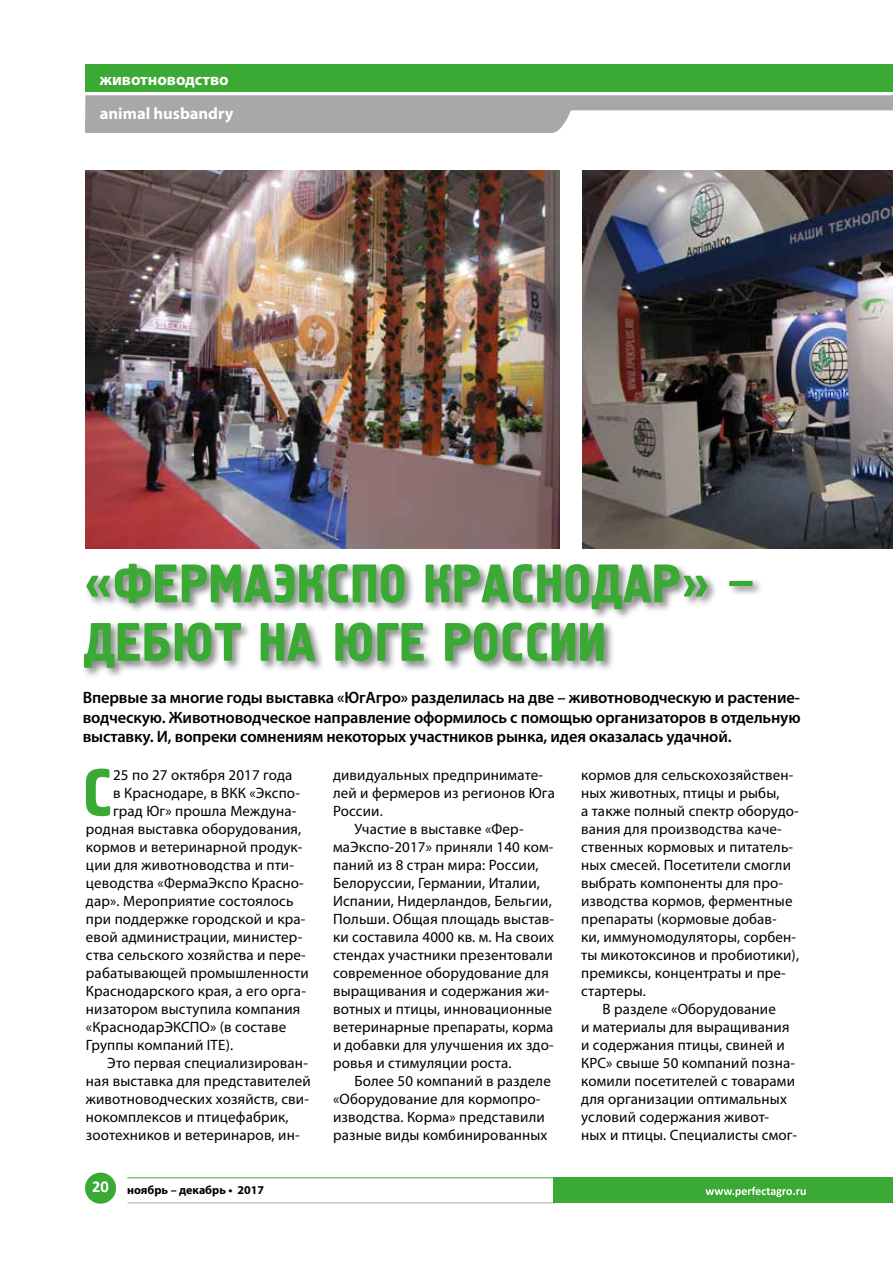
<style>
.page{position:relative;width:893px;height:1263px;background:#fff}
.page>*{position:absolute;margin:0;border:0;box-sizing:border-box;transform-origin:0 0}
.t1{font:66.45px "Hermes";color:#3aaa35}
.t2{font:54px/58.5px "Hermes";letter-spacing:.01em;color:#3aaa35}
.t3{font:600 16.5px/19.5px "Myriad Pro";letter-spacing:-.01em;color:#000;text-align:justify}
.t4{font:700 16.5px "Myriad Pro";color:#fff}
.t5{font:15px "Myriad Pro";letter-spacing:.01em;color:#000}
.t6{font:700 12px "Myriad Pro";color:#000}
.s1{font-family:"Calibri";font-size:16.5px;color:#fff}
</style>
<div class="page">
<hr style="left:128px;top:1202px;width:427px;height:1px;background:#a8a8a7">
<svg style="left:85px;top:95px;width:808px;height:38px"></svg>
<hr style="left:890px;top:95px;width:3px;height:15px;background:#a8a8a7">
<div style="left:553px;top:1177px;width:340px;height:26px;background:#3aaa35"></div>
<div style="left:85px;top:1172px;width:31px;height:32px;background:#3aaa35;border-radius:50%"></div>
<div style="left:85px;top:65px;width:808px;height:27px;background:#3aaa35"></div>
<hr style="left:127px;top:1177px;width:429px;height:1px;background:#3aaa35">
<svg style="left:706px;top:1187px;width:100px;height:10px"></svg>
<div style="left:81px;top:561px;width:683px;height:118px;background:#000;opacity:.5"></div>
<img style="left:85px;top:170px;width:475px;height:379px">
<img style="left:583px;top:171px;width:310px;height:378px">
<p class="t4" style="left:100px;top:68px;width:130px">животноводство</p>
<p class="t4" style="left:100px;top:102px;width:135px">animal husbandry</p>
<h2 class="t2" style="left:84px;top:556px;width:672px">«ФЕРМАЭКСПО КРАСНОДАР» –<br>ДЕБЮТ НА ЮГЕ РОССИИ</h2>
<p class="t3" style="left:83px;top:688px;width:719px">Впервые за многие годы выставка «ЮгАгро» разделилась на две – животноводческую и растение&shy;водческую. Животноводческое направление оформилось с помощью организаторов в отдельную выставку. И, вопреки сомнениям некоторых участников рынка, идея оказалась удачной.</p>
<p class="t5" style="left:333px;top:765px;width:211px">дивидуальных предпринимате-</p>
<p class="t5" style="left:333px;top:783px;width:223px">лей и фермеров из регионов Юга</p>
<p class="t5" style="left:333px;top:801px;width:51px">России.</p>
<p class="t5" style="left:354px;top:819px;width:171px">Участие в выставке «Фер-</p>
<p class="t5" style="left:333px;top:837px;width:222px">маЭкспо-2017» приняли 140 ком-</p>
<p class="t5" style="left:333px;top:855px;width:207px">паний из 8 стран мира: России,</p>
<p class="t5" style="left:333px;top:873px;width:208px">Белоруссии, Германии, Италии,</p>
<p class="t5" style="left:333px;top:891px;width:220px">Испании, Нидерландов, Бельгии,</p>
<p class="t5" style="left:333px;top:909px;width:223px">Польши. Общая площадь выстав-</p>
<p class="t5" style="left:333px;top:927px;width:223px">ки составила 4000 кв. м. На своих</p>
<p class="t5" style="left:333px;top:945px;width:221px">стендах участники презентовали</p>
<p class="t5" style="left:333px;top:963px;width:217px">современное оборудование для</p>
<p class="t5" style="left:333px;top:981px;width:218px">выращивания и содержания жи-</p>
<p class="t5" style="left:333px;top:999px;width:220px">вотных и птицы, инновационные</p>
<p class="t5" style="left:333px;top:1017px;width:222px">ветеринарные препараты, корма</p>
<p class="t5" style="left:333px;top:1035px;width:222px">и добавки для улучшения их здо-</p>
<p class="t5" style="left:333px;top:1053px;width:180px">ровья и стимуляции роста.</p>
<p class="t5" style="left:354px;top:1071px;width:198px">Более 50 компаний в разделе</p>
<p class="t5" style="left:333px;top:1089px;width:209px">«Оборудование для кормопро-</p>
<p class="t5" style="left:333px;top:1107px;width:213px">изводства. Корма» представили</p>
<p class="t5" style="left:333px;top:1125px;width:216px">разные виды комбинированных</p>
<h1 class="t1" style="left:83px;top:755px;width:31px">С</h1>
<p class="t5" style="left:113px;top:765px;width:181px">25 по 27 октября 2017 года</p>
<p class="t5" style="left:581px;top:765px;width:214px">кормов для сельскохозяйствен-</p>
<p class="t5" style="left:581px;top:783px;width:200px">ных животных, птицы и рыбы,</p>
<p class="t5" style="left:581px;top:801px;width:219px">а также полный спектр оборудо-</p>
<p class="t5" style="left:581px;top:819px;width:202px">вания для производства каче-</p>
<p class="t5" style="left:581px;top:837px;width:214px">ственных кормовых и питатель-</p>
<p class="t5" style="left:581px;top:855px;width:211px">ных смесей. Посетители смогли</p>
<p class="t5" style="left:581px;top:873px;width:203px">выбрать компоненты для про-</p>
<p class="t5" style="left:581px;top:891px;width:213px">изводства кормов, ферментные</p>
<p class="t5" style="left:581px;top:909px;width:197px">препараты (кормовые добав-</p>
<p class="t5" style="left:581px;top:927px;width:217px">ки, иммуномодуляторы, сорбен-</p>
<p class="t5" style="left:581px;top:945px;width:219px">ты микотоксинов и пробиотики),</p>
<p class="t5" style="left:581px;top:963px;width:206px">премиксы, концентраты и пре-</p>
<p class="t5" style="left:581px;top:981px;width:66px">стартеры.</p>
<p class="t5" style="left:602px;top:999px;width:175px">В разделе «Оборудование</p>
<p class="t5" style="left:581px;top:1017px;width:210px">и материалы для выращивания</p>
<p class="t5" style="left:581px;top:1035px;width:205px">и содержания птицы, свиней и</p>
<p class="t5" style="left:581px;top:1053px;width:215px">КРС» свыше 50 компаний позна-</p>
<p class="t5" style="left:581px;top:1071px;width:215px">комили посетителей с товарами</p>
<p class="t5" style="left:581px;top:1089px;width:207px">для организации оптимальных</p>
<p class="t5" style="left:581px;top:1107px;width:190px">условий содержания живот-</p>
<p class="t5" style="left:581px;top:1125px;width:217px">ных и птицы. Специалисты смог-</p>
<p class="t5" style="left:113px;top:783px;width:188px">в Краснодаре, в ВКК «Экспо-</p>
<p class="t5" style="left:113px;top:801px;width:185px">град Юг» прошла Междуна-</p>
<p class="t5" style="left:86px;top:819px;width:217px">родная выставка оборудования,</p>
<p class="t5" style="left:86px;top:837px;width:218px">кормов и ветеринарной продук-</p>
<p class="t5" style="left:86px;top:855px;width:210px">ции для животноводства и пти-</p>
<p class="t5" style="left:86px;top:873px;width:219px">цеводства «ФермаЭкспо Красно-</p>
<p class="t5" style="left:86px;top:891px;width:209px">дар». Мероприятие состоялось</p>
<p class="t5" style="left:86px;top:909px;width:221px">при поддержке городской и кра-</p>
<p class="t5" style="left:86px;top:927px;width:218px">евой администрации, министер-</p>
<p class="t5" style="left:86px;top:945px;width:221px">ства сельского хозяйства и пере-</p>
<p class="t5" style="left:86px;top:963px;width:224px">рабатывающей промышленности</p>
<p class="t5" style="left:86px;top:981px;width:222px">Краснодарского края, а его орга-</p>
<p class="t5" style="left:86px;top:999px;width:216px">низатором выступила компания</p>
<p class="t5" style="left:86px;top:1017px;width:202px">«КраснодарЭКСПО» (в составе</p>
<p class="t5" style="left:86px;top:1035px;width:149px">Группы компаний ITE).</p>
<p class="t5" style="left:107px;top:1053px;width:202px">Это первая специализирован-</p>
<p class="t5" style="left:86px;top:1071px;width:226px">ная выставка для представителей</p>
<p class="t5" style="left:86px;top:1089px;width:225px">животноводческих хозяйств, сви-</p>
<p class="t5" style="left:86px;top:1107px;width:204px">нокомплексов и птицефабрик,</p>
<p class="t5" style="left:86px;top:1125px;width:215px">зоотехников и ветеринаров, ин-</p>
<p class="t6" style="left:92px;top:1182px;width:173px"><span class="s1">20</span> ноябрь – декабрь • 2017</p>
</div>
